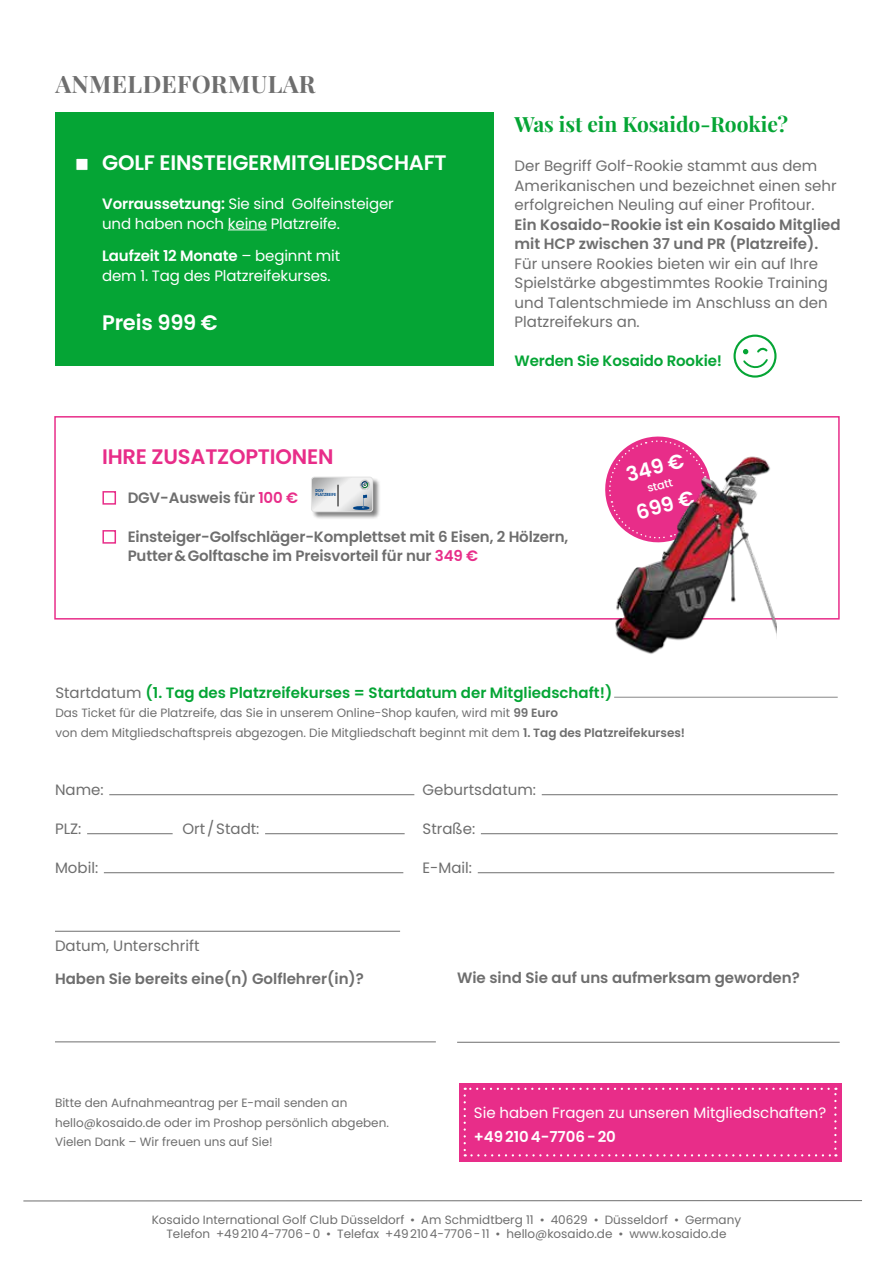
<style>
.page{position:relative;width:893px;height:1263px;background:#fff}
.page>*{position:absolute;margin:0;border:0;box-sizing:border-box;transform-origin:0 0}
.t1{font:24px "Playfair Display";letter-spacing:.02em;color:#6e6e6e}
.t2{font:600 21px "Poppins";letter-spacing:-.01em;color:#fff}
.t3{font:21px "Playfair Display";color:#05a535}
.t4{font:600 21px "Poppins";letter-spacing:-.01em;color:#e82d89}
.t5{font:600 20.25px "Poppins";color:#fff}
.t6{font:15px/19.5px "Poppins";color:#6e6e6e}
.t7{font:600 15px/19.5px "Poppins";color:#6e6e6e}
.t8{font:15px/19.5px "Poppins";letter-spacing:-.01em;color:#fff}
.t9{font:600 15px "Poppins";color:#05a535}
.t10{font:600 15px "Poppins";color:#fff}
.t11{font:12px/19.5px "Poppins";color:#6e6e6e}
.t12{font:500 11.25px "Poppins";color:#fff}
.t13{font:800 4.05px/4.1px "Futura";letter-spacing:.02em;color:#004387}
.s1{font-weight:600}
.s2{color:#e82d89}
.s3{font-weight:400;color:#6e6e6e}
</style>
<div class="page">
<div style="left:55px;top:112px;width:438px;height:254px;background:#05a535"></div>
<div style="left:54px;top:416px;width:786px;height:204px;border:2px solid #e82d89"></div>
<div style="left:75px;top:158px;width:13px;height:13px;background:#fff;border:1px solid #05a535"></div>
<div style="left:102px;top:491px;width:14px;height:14px;background:#fff;border:2px solid #e82d89"></div>
<div style="left:102px;top:530px;width:14px;height:14px;background:#fff;border:2px solid #e82d89"></div>
<hr style="left:228px;top:230px;width:39px;height:1px;background:#fff">
<hr style="left:23px;top:1200px;width:839px;height:1px;background:#6e6e6e">
<div style="left:733px;top:335px;width:43px;height:43px;border:2px solid #05a535;border-radius:50%"></div>
<svg style="left:743px;top:348px;width:25px;height:21px"></svg>
<svg style="left:639px;top:436px;width:38px;height:4px"></svg>
<img style="left:583px;top:440px;width:193px;height:214px">
<div style="left:311px;top:477px;width:70px;height:43px;background:#000;opacity:.5"></div>
<svg style="left:311px;top:477px;width:62px;height:35px"></svg>
<hr style="left:457px;top:1042px;width:383px;height:1px;background:#6e6e6e">
<hr style="left:55px;top:1041px;width:381px;height:1px;background:#6e6e6e">
<hr style="left:109px;top:794px;width:305px;height:1px;background:#6e6e6e">
<hr style="left:542px;top:794px;width:296px;height:1px;background:#6e6e6e">
<hr style="left:87px;top:833px;width:86px;height:1px;background:#6e6e6e">
<hr style="left:265px;top:833px;width:140px;height:1px;background:#6e6e6e">
<hr style="left:481px;top:833px;width:357px;height:1px;background:#6e6e6e">
<hr style="left:104px;top:872px;width:299px;height:1px;background:#6e6e6e">
<hr style="left:478px;top:872px;width:356px;height:1px;background:#6e6e6e">
<hr style="left:55px;top:931px;width:345px;height:1px;background:#6e6e6e">
<div style="left:459px;top:1083px;width:382px;height:78px;background:#e82d89"></div>
<hr style="left:614px;top:697px;width:224px;height:1px;background:#868786">
<svg style="left:464px;top:1088px;width:372px;height:68px"></svg>
<h1 class="t1" style="left:55px;top:65px;width:261px">ANMELDEFORMULAR</h1>
<h2 class="t2" style="left:102px;top:151px;width:346px">GOLF EINSTEIGERMITGLIEDSCHAFT</h2>
<p class="t8" style="left:102px;top:194px;width:293px"><span class="s1">Vorraussetzung:</span> Sie sind Golfeinsteiger und -haben noch keine Platzreife.</p>
<p class="t8" style="left:102px;top:246px;width:240px"><span class="s1">Laufzeit 12 Monate</span> – beginnt mit dem 1. Tag des Platzreifekurses.</p>
<h2 class="t2" style="left:102px;top:310px;width:117px">Preis 999 €</h2>
<h2 class="t3" style="left:514px;top:108px;width:275px">Was ist ein Kosaido-Rookie?</h2>
<p class="t6" style="left:514px;top:156px;width:324px">Der Begriff Golf-Rookie stammt aus dem<br>Amerikanischen und bezeichnet einen sehr erfolgreichen Neuling auf einer Profitour.</p>
<p class="t7" style="left:514px;top:215px;width:328px">Ein -Kosaido-Rookie ist ein Kosaido Mitglied mit HCP zwischen 37 und PR (Platzreife).</p>
<p class="t6" style="left:514px;top:254px;width:315px">Für -unsere Rookies bieten wir ein auf Ihre Spielstärke abgestimmtes Rookie Training und Talentschmiede im Anschluss an den Platzreifekurs an.</p>
<p class="t9" style="left:514px;top:352px;width:209px">Werden Sie Kosaido Rookie!</p>
<h2 class="t4" style="left:102px;top:444px;width:233px">IHRE ZUSATZOPTIONEN</h2>
<p class="t7" style="left:128px;top:488px;width:172px">DGV-Ausweis für <span class="s2">100 €</span></p>
<p class="t7" style="left:128px;top:527px;width:442px">Einsteiger-Golfschläger-Komplettset mit 6 Eisen, 2 Hölzern,<br>Putter&amp;Golftasche im Preisvorteil für nur <span class="s2">349 €</span></p>
<p class="t13" style="left:316px;top:489px;width:22px">DGV<br>PLATZREIFE</p>
<h3 class="t5" style="left:624px;top:464px;width:61px;rotate:-15deg">349 €</h3>
<p class="t12" style="left:646px;top:482px;width:28px;rotate:-15deg">statt</p>
<h3 class="t5" style="left:634px;top:501px;width:61px;rotate:-15deg">699 €</h3>
<p class="t9" style="left:55px;top:684px;width:558px"><span class="s3">Startdatum</span> (1. Tag des Platzreifekurses = Startdatum der Mitgliedschaft!)</p>
<p class="t11" style="left:55px;top:703px;width:631px">Das Ticket für die Platzreife, das Sie in unserem Online-Shop kaufen, wird mit <span class="s1">99 Euro<br></span>von dem Mitgliedschaftspreis abgezogen. Die Mitgliedschaft beginnt mit dem <span class="s1">1. Tag des Platzreifekurses!</span></p>
<p class="t6" style="left:55px;top:780px;width:50px">Name:</p>
<p class="t6" style="left:423px;top:780px;width:115px">Geburtsdatum:</p>
<p class="t6" style="left:55px;top:819px;width:28px">PLZ:</p>
<p class="t6" style="left:183px;top:819px;width:78px">Ort /Stadt:</p>
<p class="t6" style="left:423px;top:819px;width:54px">Straße:</p>
<p class="t6" style="left:55px;top:858px;width:45px">Mobil:</p>
<p class="t6" style="left:423px;top:858px;width:51px">E-Mail:</p>
<p class="t6" style="left:55px;top:936px;width:146px">Datum, Unterschrift</p>
<p class="t7" style="left:55px;top:969px;width:310px">Haben Sie bereits eine(n) Golflehrer(in)?</p>
<p class="t7" style="left:457px;top:968px;width:344px">Wie sind Sie auf uns aufmerksam geworden?</p>
<p class="t11" style="left:55px;top:1093px;width:335px">Bitte den Aufnahmeantrag per E-mail senden an hello@kosaido.de oder im Proshop persönlich abgeben.<br>Vielen Dank – Wir freuen uns auf Sie!</p>
<p class="t8" style="left:474px;top:1103px;width:354px">Sie haben Fragen zu unseren Mitgliedschaften?</p>
<p class="t10" style="left:474px;top:1128px;width:144px">+492104-7706-20</p>
<p class="t11" style="left:152px;top:1212px;width:591px;line-height:14.4px;text-align:center">Kosaido International Golf Club Düsseldorf • Am Schmidtberg 11 • 40629 • Düsseldorf • Germany<br>Telefon +492104-7706-0 • Telefax +492104-7706-11 • hello@kosaido.de • www.kosaido.de</p>
</div>
